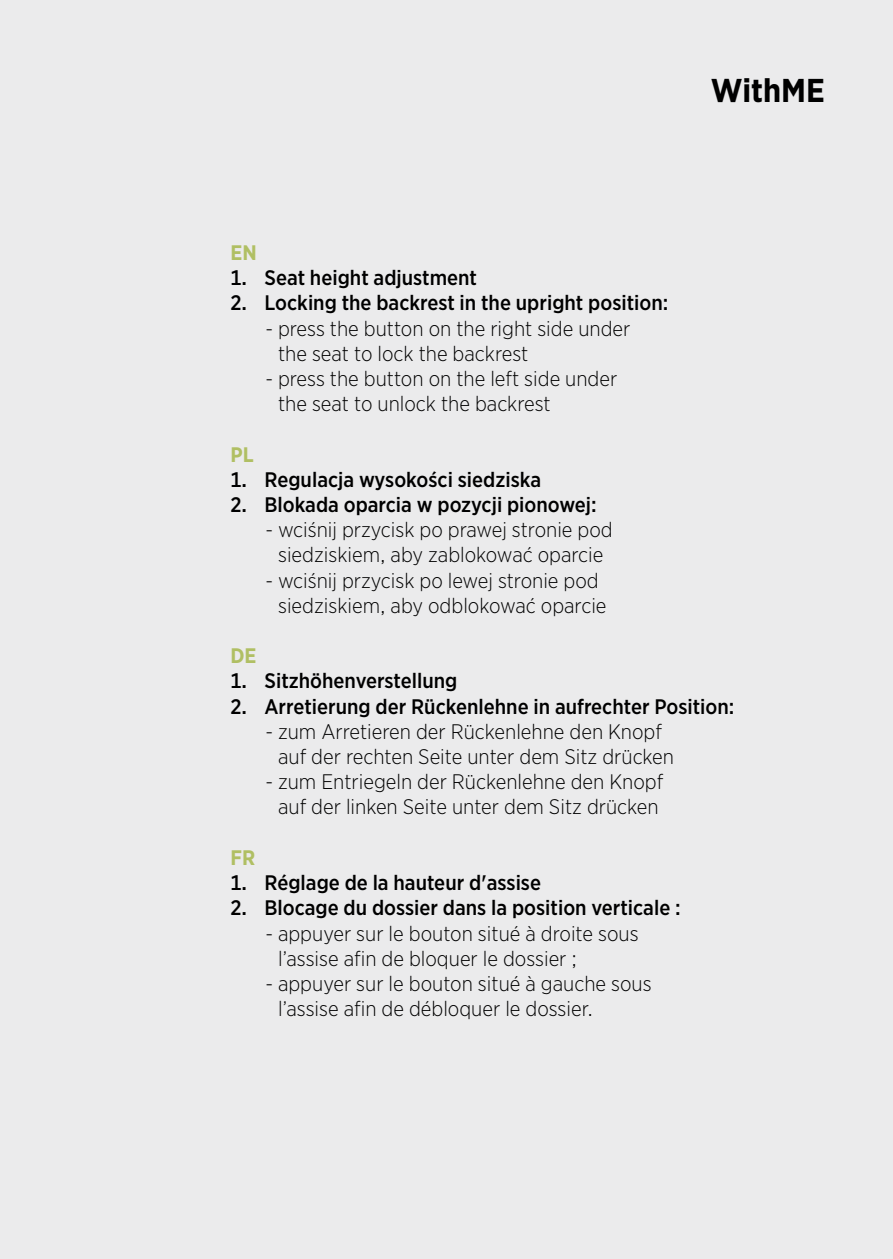
<style>
.page{position:relative;width:893px;height:1259px;background:#ebebec}
.page>*{position:absolute;margin:0;border:0;box-sizing:border-box;transform-origin:0 0}
.TITLE_pages{font:700 33px "Gotham Narrow";color:#000}
.TXT_7ptk{font:300 21px/25.2px "Gotham Narrow";color:#000}
.TXT_7ptk-2{font:500 21px "Gotham Narrow";color:#000}
.TXT_7ptk-3{font:700 21px "Gotham Narrow";color:#b0bf63}
</style>
<div class="page">
<p class="TITLE_pages" style="left:711px;top:69px;width:116px">WithME</p>
<p class="TXT_7ptk-3" style="left:230px;top:239px;width:13px">EN</p>
<p class="TXT_7ptk-2" style="left:230px;top:264px;width:248px">1. Seat height adjustment</p>
<p class="TXT_7ptk-2" style="left:230px;top:290px;width:439px">2. Locking the backrest in the upright position:</p>
<p class="TXT_7ptk" style="left:278px;top:315px;width:354px;text-indent:-13px">- press the button on the right side under the seat to lock the backrest</p>
<p class="TXT_7ptk" style="left:278px;top:365px;width:341px;text-indent:-13px">- press the button on the left side under the seat to unlock the backrest</p>
<p class="TXT_7ptk-3" style="left:230px;top:441px;width:12px">PL</p>
<p class="TXT_7ptk-2" style="left:230px;top:466px;width:312px">1. Regulacja wysokości siedziska</p>
<p class="TXT_7ptk-2" style="left:230px;top:491px;width:368px">2. Blokada oparcia w pozycji pionowej:</p>
<p class="TXT_7ptk" style="left:265px;top:517px;width:349px;text-align:center">- wciśnij przycisk po prawej stronie pod siedziskiem, aby zablokować oparcie</p>
<p class="TXT_7ptk" style="left:278px;top:567px;width:330px;text-indent:-13px">- wciśnij przycisk po lewej stronie pod siedziskiem, aby odblokować oparcie</p>
<p class="TXT_7ptk-3" style="left:230px;top:642px;width:13px">DE</p>
<p class="TXT_7ptk-2" style="left:230px;top:668px;width:228px">1. Sitzhöhenverstellung</p>
<p class="TXT_7ptk-2" style="left:230px;top:693px;width:506px">2. Arretierung der Rückenlehne in aufrechter Position:</p>
<p class="TXT_7ptk" style="left:278px;top:718px;width:397px;text-indent:-13px">- zum Arretieren der Rückenlehne den Knopf auf der rechten Seite unter dem Sitz drücken</p>
<p class="TXT_7ptk" style="left:265px;top:769px;width:399px;text-align:center">- zum Entriegeln der Rückenlehne den Knopf auf der linken Seite unter dem Sitz drücken</p>
<p class="TXT_7ptk-3" style="left:230px;top:844px;width:13px">FR</p>
<p class="TXT_7ptk-2" style="left:230px;top:869px;width:312px">1. Réglage de la hauteur d'assise</p>
<p class="TXT_7ptk-2" style="left:230px;top:894px;width:452px">2. Blocage du dossier dans la position verticale :</p>
<p class="TXT_7ptk" style="left:278px;top:920px;width:362px;text-indent:-13px">- appuyer sur le bouton situé à droite sous l’assise afin de bloquer le dossier ;</p>
<p class="TXT_7ptk" style="left:278px;top:970px;width:375px;text-indent:-13px">- appuyer sur le bouton situé à gauche sous l’assise afin de débloquer le dossier.</p>
</div>
